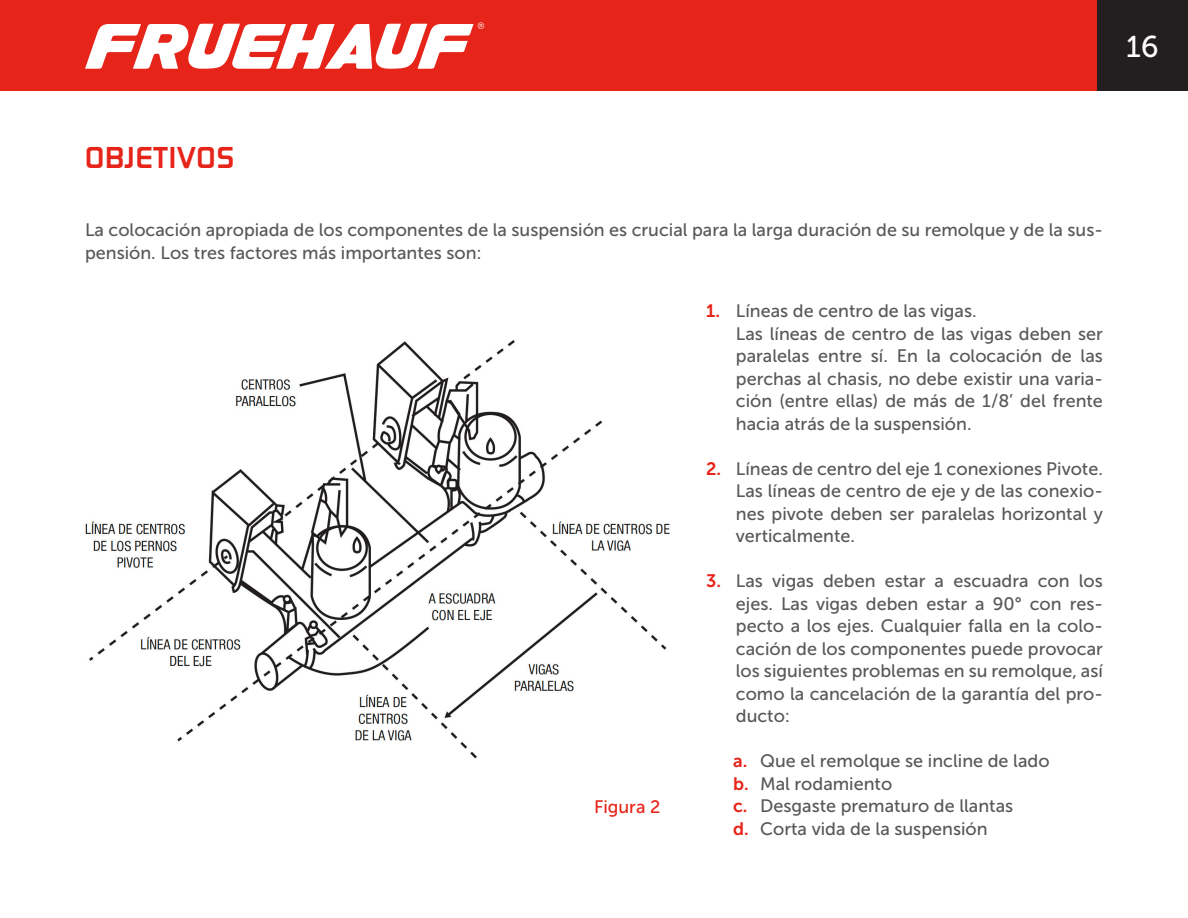
<style>
.page{position:relative;width:1188px;height:918px;background:#fff}
.page>*{position:absolute;margin:0;border:0;box-sizing:border-box;transform-origin:0 0}
.t1{font:30px "Museo Sans 500";color:#fff}
.t2{font:700 27px "Sol Pro";letter-spacing:.035em;color:#e72419}
.Numeración{font:18px/22.5px "Museo Sans 500";color:#57585a;text-align:justify}
.Texto{font:18px/22.5px "Museo Sans 500";color:#57585a}
.Texto-2{font:18px "Museo Sans 500";color:#e72419}
.s1{font-family:"Museo Sans 700";color:#e72419}
</style>
<div class="page">
<div style="left:0;top:0;width:1188px;height:91px;background:#e72419"></div>
<svg style="left:85px;top:22px;width:399px;height:47px"></svg>
<div style="left:1097px;top:0;width:91px;height:91px;background:#231f20"></div>
<img style="left:85px;top:340px;width:585px;height:419px">
<h1 class="t1" style="left:1126px;top:30px;width:34px">16</h1>
<p class="t2" style="left:85px;top:139px;width:151px">OBJETIVOS</p>
<p class="Texto" style="left:85px;top:219px;width:1019px">La colocación apropiada de los componentes de la suspensión es crucial para la larga duración de su remolque y de la sus&shy;pensión. Los tres factores más importantes son:</p>
<p class="Texto-2" style="left:594px;top:797px;width:68px">Figura 2</p>
<p class="Numeración" style="left:706px;top:300px;width:272px"><span class="s1">1.</span> Líneas de centro de las vigas.</p>
<p class="Numeración" style="left:736px;top:322px;width:369px">Las líneas de centro de las vigas deben ser paralelas entre sí. En la colocación de las perchas al chasis, no debe existir una varia&shy;ción (entre ellas) de más de 1/8’ del frente hacia atrás de la suspensión.</p>
<p class="Numeración" style="left:736px;top:457px;width:369px;text-indent:-30px"><span class="s1">2.</span> Líneas de centro del eje 1 conexiones Pivote.<br>Las líneas de centro de eje y de las conexio&shy;nes pivote deben ser paralelas horizontal y verticalmente.</p>
<p class="Numeración" style="left:736px;top:570px;width:369px;text-indent:-30px"><span class="s1">3.</span> Las vigas deben estar a escuadra con los ejes. Las vigas deben estar a 90° con res&shy;pecto a los ejes. Cualquier falla en la colo&shy;cación de los componentes puede provocar los siguientes problemas en su remolque, así como la cancelación de la garantía del pro&shy;ducto:</p>
<p class="Numeración" style="left:733px;top:750px;width:318px"><span class="s1">a.</span> Que el remolque se incline de lado</p>
<p class="Numeración" style="left:733px;top:772px;width:161px"><span class="s1">b.</span> Mal rodamiento</p>
<p class="Numeración" style="left:733px;top:795px;width:282px"><span class="s1">c.</span> Desgaste prematuro de llantas</p>
<p class="Numeración" style="left:733px;top:817px;width:256px"><span class="s1">d.</span> Corta vida de la suspensión</p>
</div>
